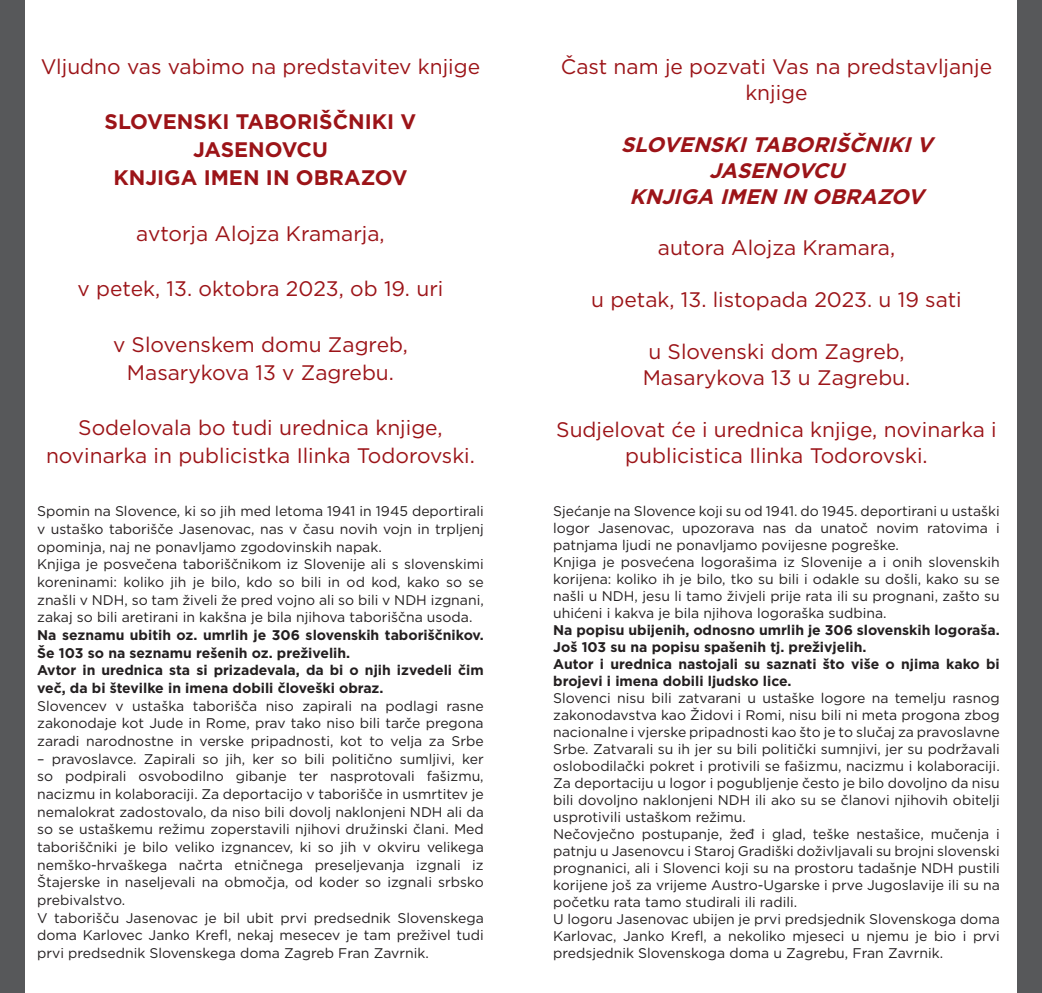
<style>
.page{position:relative;width:1042px;height:993px;background:#fff}
.page>*{position:absolute;margin:0;border:0;box-sizing:border-box;transform-origin:0 0}
.t1{font:21px/25.9px "Gotham";color:#9c1418;text-align:center}
.t2{font:700 21px/27.8px "Gotham";color:#9c1418;text-align:center}
.t3{font:italic 700 21px/25.9px "Gotham";color:#9c1418;text-align:center}
.t4{font:14px/17px "Gotham";color:#231f20}
.t5{font:700 14px/17.7px "Gotham";color:#231f20}
</style>
<div class="page">
<div style="left:0;top:0;width:25px;height:992px;background:#57585a"></div>
<div style="left:1017px;top:0;width:25px;height:992px;background:#57585a"></div>
<h1 class="t1" style="left:41px;top:53px;width:441px">Vljudno vas vabimo na predstavitev knjige</h1>
<h1 class="t2" style="left:105px;top:108px;width:313px">SLOVENSKI TABORIŠČNIKI V<br>JASENOVCU<br>KNJIGA IMEN IN OBRAZOV</h1>
<h1 class="t1" style="left:136px;top:220px;width:250px">avtorja Alojza Kramarja,</h1>
<h1 class="t1" style="left:78px;top:275px;width:367px">v petek, 13. oktobra 2023, ob 19. uri</h1>
<h1 class="t1" style="left:113px;top:330px;width:296px;line-height:27.8px">v Slovenskem domu Zagreb,<br>Masarykova 13 v Zagrebu.</h1>
<h1 class="t1" style="left:46px;top:413px;width:430px;line-height:27.8px">Sodelovala bo tudi urednica knjige, novinarka in publicistka Ilinka Todorovski.</h1>
<p class="t4" style="left:37px;top:502px;width:448px;line-height:17.7px">Spomin na Slovence, ki so jih med letoma 1941 in 1945 deportirali v ustaško taborišče Jasenovac, nas v času novih vojn in trpljenj opominja, naj ne ponavljamo zgodovinskih napak.<br>Knjiga je posvečena taboriščnikom iz Slovenije ali s slovenskimi koreninami: koliko jih je bilo, kdo so bili in od kod, kako so se znašli v NDH, so tam živeli že pred vojno ali so bili v NDH izgnani, zakaj so bili aretirani in kakšna je bila njihova taboriščna usoda.</p>
<p class="t5" style="left:37px;top:626px;width:448px">Na seznamu ubitih oz. umrlih je 306 slovenskih taboriščnikov.<br>Še 103 so na seznamu rešenih oz. preživelih.<br>Avtor in urednica sta si prizadevala, da bi o njih izvedeli čim več, da bi številke in imena dobili človeški obraz.</p>
<p class="t4" style="left:37px;top:696px;width:448px;line-height:17.7px;text-align:justify">Slovencev v ustaška taborišča niso zapirali na podlagi rasne zakonodaje kot Jude in Rome, prav tako niso bili tarče pregona zaradi narodnostne in verske pripadnosti, kot to velja za Srbe</p>
<p class="t4" style="left:37px;top:749px;width:448px;line-height:17.7px">– pravoslavce. Zapirali so jih, ker so bili politično sumljivi, ker so podpirali osvobodilno gibanje ter nasprotovali fašizmu, nacizmu in kolaboraciji. Za deportacijo v taborišče in usmrtitev je nemalokrat zadostovalo, da niso bili dovolj naklonjeni NDH ali da so se ustaškemu režimu zoperstavili njihovi družinski člani. Med taboriščniki je bilo veliko izgnancev, ki so jih v okviru velikega nemško-hrvaškega načrta etničnega preseljevanja izgnali iz Štajerske in naseljevali na območja, od koder so izgnali srbsko prebivalstvo.<br>V taborišču Jasenovac je bil ubit prvi predsednik Slovenskega doma Karlovec Janko Krefl, nekaj mesecev je tam preživel tudi prvi predsednik Slovenskega doma Zagreb Fran Zavrnik.</p>
<h1 class="t1" style="left:561px;top:53px;width:433px">Čast nam je pozvati Vas na predstavljanje knjige</h1>
<h1 class="t3" style="left:621px;top:131px;width:321px">SLOVENSKITABORIŠČNIKIV<br>JASENOVCU<br>KNJIGA IMEN IN OBRAZOV</h1>
<h1 class="t1" style="left:658px;top:234px;width:239px">autora Alojza Kramara,</h1>
<h1 class="t1" style="left:591px;top:286px;width:372px">u petak, 13. listopada 2023. u 19 sati</h1>
<h1 class="t1" style="left:643px;top:338px;width:269px;text-align:left">u Slovenski dom Zagreb,<br>Masarykova 13 u Zagrebu.</h1>
<h1 class="t1" style="left:556px;top:416px;width:442px">Sudjelovat će i urednica knjige, novinarka i publicistica Ilinka Todorovski.</h1>
<p class="t4" style="left:553px;top:502px;width:448px">Sjećanje na Slovence koji su od 1941. do 1945. deportirani u ustaški logor Jasenovac, upozorava nas da unatoč novim ratovima i patnjama ljudi ne ponavljamo povijesne pogreške.<br>Knjiga je posvećena logorašima iz Slovenije a i onih slovenskih korijena: koliko ih je bilo, tko su bili i odakle su došli, kako su se našli u NDH, jesu li tamo živjeli prije rata ili su prognani, zašto su uhićeni i kakva je bila njihova logoraška sudbina.</p>
<p class="t5" style="left:553px;top:621px;width:448px;line-height:17px">Na popisu ubijenih, odnosno umrlih je 306 slovenskih logoraša.<br>Još 103 su na popisu spašenih tj. preživjelih.<br>Autor i urednica nastojali su saznati što više o njima kako bi brojevi i imena dobili ljudsko lice.</p>
<p class="t4" style="left:553px;top:689px;width:448px">Slovenci nisu bili zatvarani u ustaške logore na temelju rasnog zakonodavstva kao Židovi i Romi, nisu bili ni meta progona zbog nacionalne i vjerske pripadnosti kao što je to slučaj za pravoslavne Srbe. Zatvarali su ih jer su bili politički sumnjivi, jer su podržavali oslobodilački pokret i protivili se fašizmu, nacizmu i kolaboraciji.<br>Za deportaciju u logor i pogubljenje često je bilo dovoljno da nisu bili dovoljno naklonjeni NDH ili ako su se članovi njihovih obitelji usprotivili ustaškom režimu.<br>Nečovječno postupanje, žeđ i glad, teške nestašice, mučenja i patnju u Jasenovcu i Staroj Gradiški doživljavali su brojni slovenski prognanici, ali i Slovenci koji su na prostoru tadašnje NDH pustili korijene još za vrijeme Austro-Ugarske i prve Jugoslavije ili su na početku rata tamo studirali ili radili.<br>U logoru Jasenovac ubijen je prvi predsjednik Slovenskoga doma Karlovac, Janko Krefl, a nekoliko mjeseci u njemu je bio i prvi predsjednik Slovenskoga doma u Zagrebu, Fran Zavrnik.</p>
</div>
